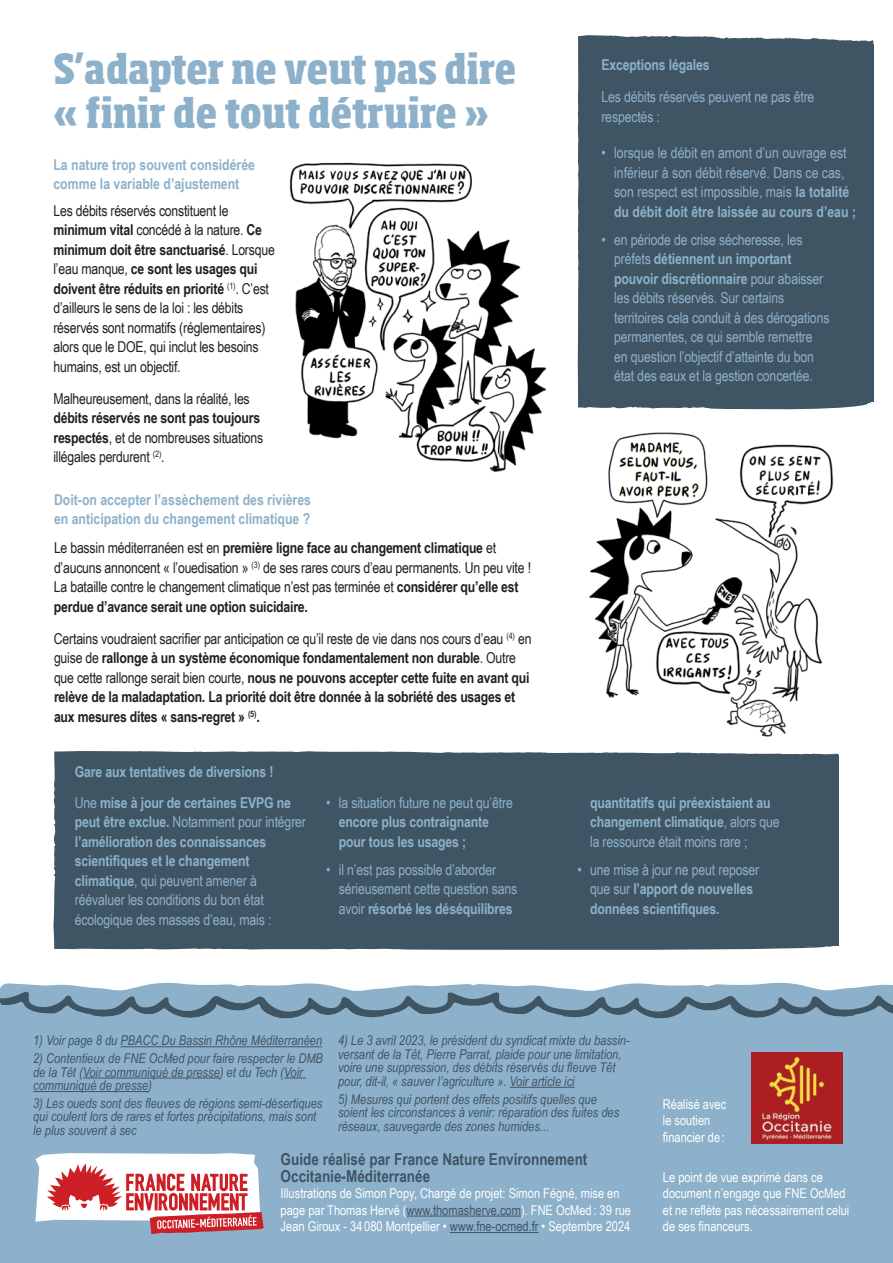
<style>
.page{position:relative;width:893px;height:1263px;background:#fff}
.page>*{position:absolute;margin:0;border:0;box-sizing:border-box;transform-origin:0 0}
.t1{font:800 condensed 40.5px/43.5px "Sohoma";color:#8db1cb}
.t2{font:700 16.5px/16.5px "Arial Narrow";color:#405563}
.t3{font:15px/19.5px "Arial Narrow";letter-spacing:-.015em;color:#231f20}
.t4{font:700 15px/19.5px "Arial Narrow";letter-spacing:-.01em;color:#8db1cb}
.t5{font:15px/19.5px "Arial Narrow";letter-spacing:-.01em;color:#8db1cb}
.t6{font:700 15px/19.5px "Arial Narrow";letter-spacing:-.015em;color:#231f20}
.t7{font:italic 13.5px/13.5px "Arial Narrow";color:#405563}
.t8{font:13.5px/16.5px "Arial Narrow";color:#fff}
.s1{font-weight:700}
.s2{font-weight:400}
.s3{color:#405563}
</style>
<div class="page">
<div style="left:0;top:996px;width:893px;height:267px;background:#8db1cb"></div>
<svg style="left:0;top:982px;width:892px;height:37px"></svg>
<hr style="left:407px;top:1215px;width:114px;height:1px;background:#405563">
<hr style="left:450px;top:1232px;width:88px;height:1px;background:#405563">
<img style="left:752px;top:1053px;width:91px;height:91px">
<svg style="left:35px;top:1153px;width:229px;height:81px;background:#dfadb3"></svg>
<hr style="left:120px;top:1046px;width:202px;height:1px;background:#405563">
<hr style="left:83px;top:1077px;width:137px;height:1px;background:#405563">
<svg style="left:284px;top:1077px;width:22px;height:1px"></svg>
<hr style="left:33px;top:1091px;width:115px;height:1px;background:#405563">
<hr style="left:510px;top:1087px;width:65px;height:1px;background:#405563">
<img style="left:289px;top:162px;width:258px;height:310px">
<div style="left:578px;top:35px;width:295px;height:375px;background:#405563"></div>
<svg style="left:869px;top:189px;width:5px;height:19px"></svg>
<img style="left:589px;top:432px;width:245px;height:305px">
<div style="left:53px;top:751px;width:786px;height:199px;background:#405563"></div>
<hr style="left:892px;top:0;width:1px;height:1027px;background:#8db1cb">
<h1 class="t1" style="left:53px;top:48px;width:464px">S’adapter ne veut pas dire « finir de tout détruire »</h1>
<p class="t4" style="left:53px;top:154px;width:203px">La nature trop souvent considérée comme la variable d’ajustement</p>
<p class="t3" style="left:53px;top:200px;width:223px">Les débits réservés constituent le <span class="s1">minimum vital</span> concédé à la nature. <span class="s1">Ce minimum doit être sanctuarisé</span>. Lorsque l’eau manque, <span class="s1">ce sont les usages qui doivent être réduits en priorité</span> <sup>(1)</sup>. C’est d’ailleurs le sens de la loi : les débits réservés sont normatifs (réglementaires) alors que le DOE, qui inclut les besoins humains, est un objectif.</p>
<p class="t3" style="left:53px;top:388px;width:198px">Malheureusement, dans la réalité, les</p>
<p class="t3" style="left:53px;top:408px;width:211px"><span class="s1">débits réservés ne sont pas toujours respectés</span>, et de nombreuses situations illégales perdurent <sup>(2)</sup>.</p>
<p class="t4" style="left:54px;top:489px;width:259px">Doit-on accepter l’assèchement des rivières en anticipation du changement climatique ?</p>
<p class="t3" style="left:54px;top:537px;width:479px">Le bassin méditerranéen est en <span class="s1">première ligne face au changement climatique</span> et d’aucuns annoncent « l’ouedisation » <sup>(3)</sup> de ses rares cours d’eau permanents. Un peu vite !<br>La bataille contre le changement climatique n’est pas terminée et <span class="s1">considérer qu’elle est perdue d’avance serait une option suicidaire.</span></p>
<p class="t6" style="left:54px;top:628px;width:479px"><span class="s2">Certains voudraient sacrifier par anticipation ce qu’il reste de vie dans nos cours d’eau</span> <sup>(4)</sup> <span class="s2">en guise de</span> rallonge à un système économique fondamentalement non durable<span class="s2">. Outre que cette rallonge serait bien courte,</span> nous ne pouvons accepter cette fuite en avant qui relève de la maladaptation. La priorité doit être donnée à la sobriété des usages et aux mesures dites « sans-regret » <sup>(5)</sup>.</p>
<p class="t4" style="left:75px;top:762px;width:200px">Gare aux tentatives de diversions !</p>
<p class="t4" style="left:75px;top:792px;width:233px"><span class="s2">Une</span> mise à jour de certaines EVPG ne peut être exclue. <span class="s2">Notamment pour intégrer </span>l’amélioration des connaissances scientifiques et le changement climatique<span class="s2">, qui peuvent amener à réévaluer les conditions du bon état écologique des masses d’eau, mais :</span></p>
<p class="t5" style="left:326px;top:792px;width:188px">• la situation future ne peut qu’être</p>
<p class="t4" style="left:339px;top:811px;width:152px">encore plus contraignante pour tous les usages ;</p>
<p class="t5" style="left:339px;top:859px;width:180px;text-indent:-13px">• il n’est pas possible d’aborder sérieusement cette question sans avoir <span class="s1">résorbé les déséquilibres</span></p>
<p class="t4" style="left:601px;top:54px;width:110px">Exceptions légales</p>
<p class="t5" style="left:601px;top:86px;width:215px">Les débits réservés peuvent ne pas être respectés :</p>
<p class="t5" style="left:614px;top:142px;width:243px;text-indent:-13px">• lorsque le débit en amont d’un ouvrage est inférieur à son débit réservé. Dans ce cas, son respect est impossible, mais <span class="s1">la totalité du débit doit être laissée au cours d’eau ;</span></p>
<p class="t5" style="left:614px;top:229px;width:217px;text-indent:-13px">• en période de crise sécheresse, les préfets <span class="s1">détiennent un important pouvoir discrétionnaire</span> pour abaisser les débits réservés. Sur certains territoires cela conduit à des dérogations permanentes, ce qui semble remettre en question l’objectif d’atteinte du bon état des eaux et la gestion concertée.</p>
<p class="t4" style="left:590px;top:792px;width:191px">quantitatifs qui préexistaient au changement climatique<span class="s2">, alors que la ressource était moins rare ;</span></p>
<p class="t4" style="left:590px;top:859px;width:171px;text-indent:-13px"><span class="s2">• une mise à jour ne peut reposer que sur</span> l’apport de nouvelles données scientifiques.</p>
<p class="t7" style="left:33px;top:1033px;width:291px">1) Voir page 8 du PBACC Du Bassin Rhône Méditerranéen</p>
<p class="t7" style="left:33px;top:1051px;width:291px">2) Contentieux de FNE OcMed pour faire respecter le DMB de la Têt (Voir communiqué de presse) et du Tech (Voir communiqué de presse)</p>
<p class="t7" style="left:33px;top:1096px;width:291px">3) Les oueds sont des fleuves de régions semi-désertiques qui coulent lors de rares et fortes précipitations, mais sont le plus souvent à sec</p>
<p class="t7" style="left:338px;top:1033px;width:293px">4) Le 3 avril 2023, le président du syndicat mixte du bassin&shy;versant de la Têt, Pierre Parrat, plaide pour une limitation, voire une suppression, des débits réservés du fleuve Têt pour, dit-il, « sauver l’agriculture ». Voir article ici</p>
<p class="t7" style="left:338px;top:1092px;width:283px">5) Mesures qui portent des effets positifs quelles que soient les circonstances à venir: réparation des fuites des réseaux, sauvegarde des zones humides...</p>
<p class="t2" style="left:281px;top:1150px;width:308px">Guide réalisé par France Nature Environnement<br>Occitanie-Méditerranée</p>
<p class="t8" style="left:281px;top:1184px;width:352px">Illustrations de Simon Popy, Chargé de projet: Simon Fégné, mise en page par Thomas Hervé (<span class="s3">www.thomasherve.com</span>). FNE OcMed : 39 rue<br>Jean Giroux - 34 080 Montpellier • <span class="s3">www.fne-ocmed.fr</span> • Septembre 2024</p>
<p class="t8" style="left:663px;top:1095px;width:65px">Réalisé avec le soutien financier de :</p>
<p class="t8" style="left:663px;top:1168px;width:188px">Le point de vue exprimé dans ce document n’engage que FNE OcMed et ne reflète pas nécessairement celui de ses financeurs.</p>
</div>
